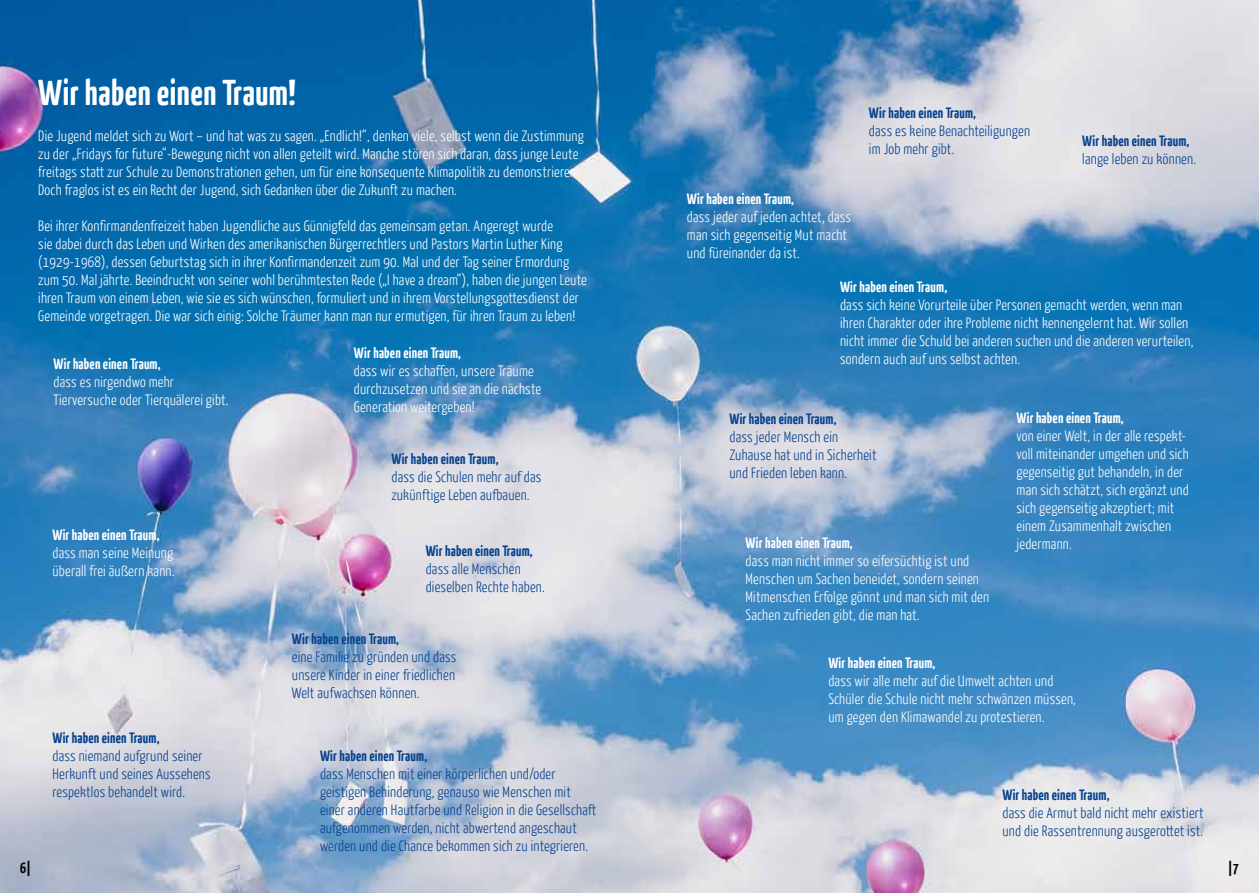
<style>
.page{position:relative;width:1259px;height:893px;background:#fff}
.page>*{position:absolute;margin:0;border:0;box-sizing:border-box;transform-origin:0 0}
.t1{font:700 36px "Yanone Kaffeesatz";letter-spacing:.015em;color:#fff}
.t2{font:300 15px/18px "Yanone Kaffeesatz";letter-spacing:.015em;color:#fff}
.t3{font:300 15px/18px "Yanone Kaffeesatz";letter-spacing:.015em;color:#06428e}
.t4{font:700 15px "Yanone Kaffeesatz";letter-spacing:.015em;color:#06428e}
.t5{font:700 15px "Yanone Kaffeesatz";letter-spacing:.015em;color:#fff}
.t6{font:700 15px "Yanone Kaffeesatz";color:#000}
</style>
<div class="page">
<img style="left:0;top:0;width:1259px;height:893px">
<h1 class="t1" style="left:38px;top:69px;width:259px">Wir haben einen Traum!</h1>
<p class="t2" style="left:38px;top:127px;width:547px">Die Jugend meldet sich zu Wort – und hat was zu sagen. „Endlich!“, denken viele, selbst wenn die Zustimmung zu der „Fridays for future“-Bewegung nicht von allen geteilt wird. Manche stören sich daran, dass junge Leute freitags statt zur Schule zu Demonstrationen gehen, um für eine konsequente Klimapolitik zu demonstrieren.<br>Doch fraglos ist es ein Recht der Jugend, sich Gedanken über die Zukunft zu machen.</p>
<p class="t2" style="left:38px;top:217px;width:550px">Bei ihrer Konfirmandenfreizeit haben Jugendliche aus Günnigfeld das gemeinsam getan. Angeregt wurde<br>sie dabei durch das Leben und Wirken des amerikanischen Bürgerrechtlers und Pastors Martin Luther King (1929-1968), dessen Geburtstag sich in ihrer Konfirmandenzeit zum 90. Mal und der Tag seiner Ermordung zum 50. Mal jährte. Beeindruckt von seiner wohl berühmtesten Rede („I have a dream“), haben die jungen Leute ihren Traum von einem Leben, wie sie es sich wünschen, formuliert und in ihrem Vorstellungsgottesdienst der Gemeinde vorgetragen. Die war sich einig: Solche Träumer kann man nur ermutigen, für ihren Traum zu leben!</p>
<p class="t5" style="left:54px;top:354px;width:109px">Wir haben einen Traum,</p>
<p class="t2" style="left:54px;top:372px;width:176px">dass es nirgendwo mehr<br>Tierversuche oder Tierquälerei gibt.</p>
<p class="t5" style="left:52px;top:525px;width:109px">Wir haben einen Traum,</p>
<p class="t2" style="left:52px;top:543px;width:124px">dass man seine Meinung überall frei äußern kann.</p>
<p class="t4" style="left:52px;top:728px;width:109px">Wir haben einen Traum,</p>
<p class="t3" style="left:52px;top:747px;width:160px">dass niemand aufgrund seiner<br>Herkunft und seines Aussehens respektlos behandelt wird.</p>
<p class="t5" style="left:354px;top:343px;width:109px">Wir haben einen Traum,</p>
<p class="t2" style="left:354px;top:362px;width:189px">dass wir es schaffen, unsere Träume durchzusetzen und sie an die nächste<br>Generation weitergeben!</p>
<p class="t4" style="left:391px;top:449px;width:109px">Wir haben einen Traum,</p>
<p class="t3" style="left:391px;top:467px;width:151px">dass die Schulen mehr auf das zukünftige Leben aufbauen.</p>
<p class="t4" style="left:426px;top:541px;width:109px">Wir haben einen Traum,</p>
<p class="t3" style="left:426px;top:560px;width:121px">dass alle Menschen dieselben Rechte haben.</p>
<p class="t4" style="left:292px;top:629px;width:109px">Wir haben einen Traum,</p>
<p class="t3" style="left:292px;top:648px;width:166px;text-align:justify">eine Familie zu gründen und dass unsere Kinder in einer friedlichen Welt aufwachsen können.</p>
<p class="t4" style="left:320px;top:746px;width:109px">Wir haben einen Traum,</p>
<p class="t3" style="left:320px;top:764px;width:278px">dass Menschen mit einer körperlichen und/oder geistigen Behinderung, genauso wie Menschen mit einer anderen Hautfarbe und Religion in die Gesellschaft aufgenommen werden, nicht abwertend angeschaut werden und die Chance bekommen sich zu integrieren.</p>
<p class="t4" style="left:869px;top:103px;width:109px">Wir haben einen Traum,</p>
<p class="t3" style="left:869px;top:122px;width:163px">dass es keine Benachteiligungen im Job mehr gibt.</p>
<p class="t4" style="left:1082px;top:131px;width:109px">Wir haben einen Traum,</p>
<p class="t3" style="left:1082px;top:149px;width:115px">lange leben zu können.</p>
<p class="t5" style="left:687px;top:189px;width:109px">Wir haben einen Traum,</p>
<p class="t2" style="left:687px;top:207px;width:166px">dass jeder auf jeden achtet, dass man sich gegenseitig Mut macht und füreinander da ist.</p>
<p class="t5" style="left:840px;top:277px;width:109px">Wir haben einen Traum,</p>
<p class="t2" style="left:840px;top:295px;width:355px">dass sich keine Vorurteile über Personen gemacht werden, wenn man ihren Charakter oder ihre Probleme nicht kennengelernt hat. Wir sollen nicht immer die Schuld bei anderen suchen und die anderen verurteilen, sondern auch auf uns selbst achten.</p>
<p class="t4" style="left:729px;top:409px;width:109px">Wir haben einen Traum,</p>
<p class="t3" style="left:729px;top:428px;width:149px">dass jeder Mensch ein<br>Zuhause hat und in Sicherheit und Frieden leben kann.</p>
<p class="t5" style="left:745px;top:533px;width:109px">Wir haben einen Traum,</p>
<p class="t2" style="left:745px;top:552px;width:245px">dass man nicht immer so eifersüchtig ist und Menschen um Sachen beneidet, sondern seinen Mitmenschen Erfolge gönnt und man sich mit den Sachen zufrieden gibt, die man hat.</p>
<p class="t5" style="left:1016px;top:407px;width:109px">Wir haben einen Traum,</p>
<p class="t2" style="left:1016px;top:426px;width:174px">von einer Welt, in der alle respekt&shy;voll miteinander umgehen und sich gegenseitig gut behandeln, in der man sich schätzt, sich ergänzt und sich gegenseitig akzeptiert; mit einem Zusammenhalt zwischen jedermann.</p>
<p class="t5" style="left:828px;top:653px;width:109px">Wir haben einen Traum,</p>
<p class="t2" style="left:828px;top:672px;width:249px">dass wir alle mehr auf die Umwelt achten und<br>Schüler die Schule nicht mehr schwänzen müssen, um gegen den Klimawandel zu protestieren.</p>
<p class="t4" style="left:1002px;top:785px;width:109px">Wir haben einen Traum,</p>
<p class="t3" style="left:1002px;top:803px;width:203px">dass die Armut bald nicht mehr existiert und die Rassentrennung ausgerottet ist.</p>
<p class="t6" style="left:20px;top:858px;width:12px">6|</p>
<p class="t6" style="left:1228px;top:858px;width:12px">|7</p>
</div>
